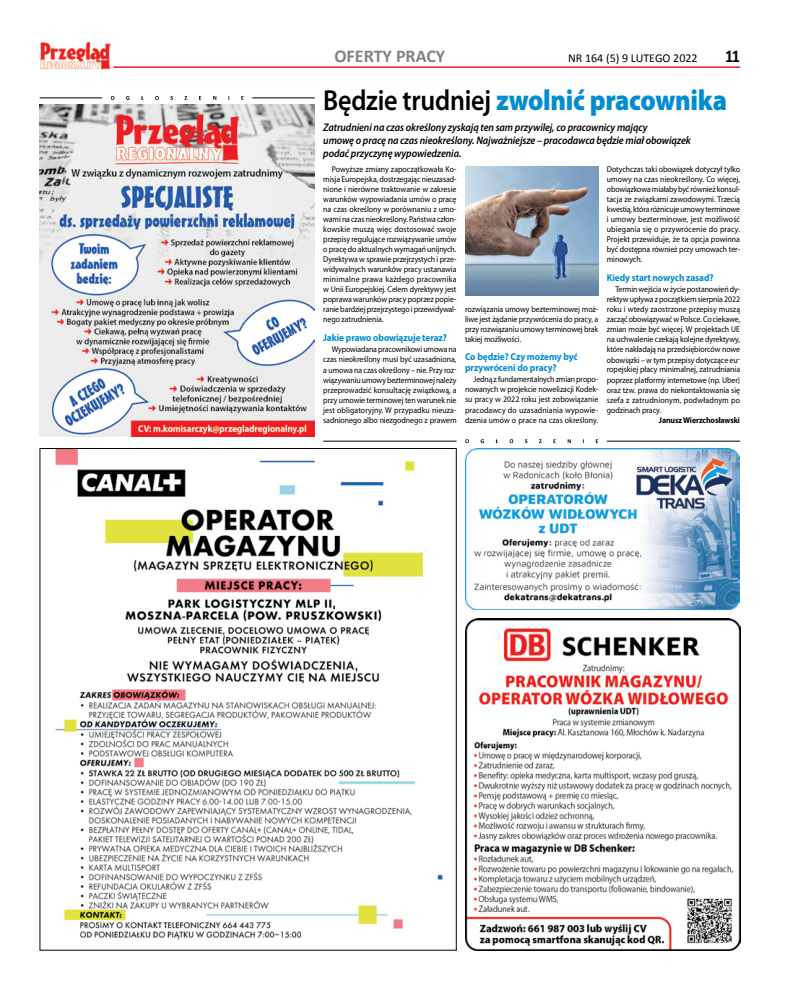
<style>
.page{position:relative;width:794px;height:993px;background:#fff}
.page>*{position:absolute;margin:0;border:0;box-sizing:border-box;transform-origin:0 0}
.t1{font:900 29px "Myriad Pro";letter-spacing:-.01em;color:#008dd0;scale:.9 1}
.t2{font:700 18px "Calibri";color:#808285}
.t3{font:700 18px "Calibri";color:#000;scale:.9 1}
.t4{font:12px "Calibri";color:#000}
.t5{font:italic 600 11px/13px "Myriad Pro";letter-spacing:-.01em;color:#000;scale:.92 1}
.t6{font:700 10px/11px "Myriad Pro";letter-spacing:-.01em;color:#008dd0;scale:.93 1}
.t7{font:8.5px/10px "Myriad Pro";letter-spacing:-.01em;color:#000;text-align:justify;scale:.93 1}
.t8{font:700 8.5px "Myriad Pro";letter-spacing:-.01em;color:#000;scale:.93 1}
.s1{font-weight:600;color:#000}
</style>
<div class="page">
<hr style="left:113px;top:66px;width:627px;height:2px;background:#ed1d24">
<img style="left:39px;top:43px;width:71px;height:27px">
<img style="left:55px;top:450px;width:388px;height:490px">
<img style="left:465px;top:448px;width:275px;height:161px">
<img style="left:465px;top:618px;width:275px;height:332px">
<img style="left:40px;top:105px;width:275px;height:332px">
<hr style="left:40px;top:98px;width:62px;height:1px;background:#000">
<hr style="left:252px;top:98px;width:63px;height:1px;background:#000">
<svg style="left:111px;top:96px;width:133px;height:4px"></svg>
<hr style="left:323px;top:441px;width:133px;height:1px;background:#000">
<hr style="left:607px;top:441px;width:133px;height:1px;background:#000">
<svg style="left:465px;top:439px;width:133px;height:4px"></svg>
<img style="left:465px;top:166px;width:133px;height:129px">
<h2 class="t2" style="left:334px;top:45px;width:112px">OFERTY PRACY</h2>
<h3 class="t4" style="left:568px;top:51px;width:131px">NR 164 (5) 9 LUTEGO 2022</h3>
<h2 class="t3" style="left:725px;top:45px;width:18px">11</h2>
<h1 class="t1" style="left:323px;top:83px;width:450px"><span class="s1">Będzie trudniej</span> zwolnić pracownika</h1>
<p class="t5" style="left:323px;top:121px;width:401px">Zatrudnieni na czas określony zyskają ten sam przywilej, co pracownicy mający<br>umowę o pracę na czas nieokreślony. Najważniejsze – pracodawca będzie miał obowiązek podać przyczynę wypowiedzenia.</p>
<p class="t7" style="left:323px;top:164px;width:145px;text-indent:9px">Powyższe zmiany zapoczątkowała Ko&shy;misja Europejska, dostrzegając nieuzasad&shy;nione i nierówne traktowanie w zakresie warunków wypowiadania umów o pracę na czas określony w porównaniu z umo&shy;wami na czas nieokreślony. Państwa człon&shy;kowskie muszą więc dostosować swoje przepisy regulujące rozwiązywanie umów o pracę do aktualnych wymagań unijnych.<br>Dyrektywa w sprawie przejrzystych i prze&shy;widywalnych warunków pracy ustanawia minimalne prawa każdego pracownika w Unii Europejskiej. Celem dyrektywy jest poprawa warunków pracy poprzez popie&shy;ranie bardziej przejrzystego iprzewidywal&shy;nego zatrudnienia.</p>
<p class="t6" style="left:323px;top:332px;width:134px">Jakie prawo obowiązuje teraz?</p>
<p class="t7" style="left:323px;top:344px;width:145px;text-indent:9px">Wypowiadana pracownikowi umowa na czas nieokreślony musi być uzasadniona, a umowa na czas określony – nie. Przy roz&shy;wiązywaniu umowy bezterminowej należy przeprowadzić konsultację związkową, a przy umowie terminowej ten warunek nie jest obligatoryjny. W przypadku nieuza&shy;sadnionego albo niezgodnego z prawem</p>
<p class="t7" style="left:465px;top:304px;width:145px">rozwiązania umowy bezterminowej moż&shy;liwe jest żądanie przywrócenia do pracy, a przy rozwiązaniu umowy terminowej brak takiej możliwości.</p>
<p class="t6" style="left:465px;top:351px;width:122px">Co będzie? Czy możemy być przywróceni do pracy?</p>
<p class="t7" style="left:465px;top:374px;width:145px;text-indent:9px">Jedną z fundamentalnych zmian propo&shy;nowanych w projekcie nowelizacji Kodek&shy;su pracy w 2022 roku jest zobowiązanie pracodawcy do uzasadniania wypowie&shy;dzenia umów o prace na czas określony.</p>
<p class="t7" style="left:607px;top:164px;width:145px">Dotychczas taki obowiązek dotyczył tylko umowy na czas nieokreślony. Co więcej, obowiązkowa miałaby być również konsul&shy;tacja ze związkami zawodowymi. Trzecią kwestią, która różnicuje umowy terminowe i umowy bezterminowe, jest możliwość ubiegania się o przywrócenie do pracy.<br>Projekt przewiduje, że ta opcja powinna być dostępna również przy umowach ter&shy;minowych.</p>
<p class="t6" style="left:607px;top:272px;width:116px">Kiedy start nowych zasad?</p>
<p class="t7" style="left:607px;top:284px;width:145px;text-indent:9px">Termin wejścia w życie postanowień dy&shy;rektyw upływa z początkiem sierpnia 2022 roku i wtedy zaostrzone przepisy muszą zacząć obowiązywać w Polsce. Co ciekawe, zmian może być więcej. W projektach UE na uchwalenie czekają kolejne dyrektywy, które nakładają na przedsiębiorców nowe obowiązki – w tym przepisy dotyczące eu&shy;ropejskiej płacy minimalnej, zatrudniania poprzez platformy internetowe (np. Uber) oraz tzw. prawa do niekontaktowania się szefa z zatrudnionym, podwładnym po godzinach pracy.</p>
<p class="t8" style="left:659px;top:415px;width:89px">Janusz Wierzchosławski</p>
</div>
